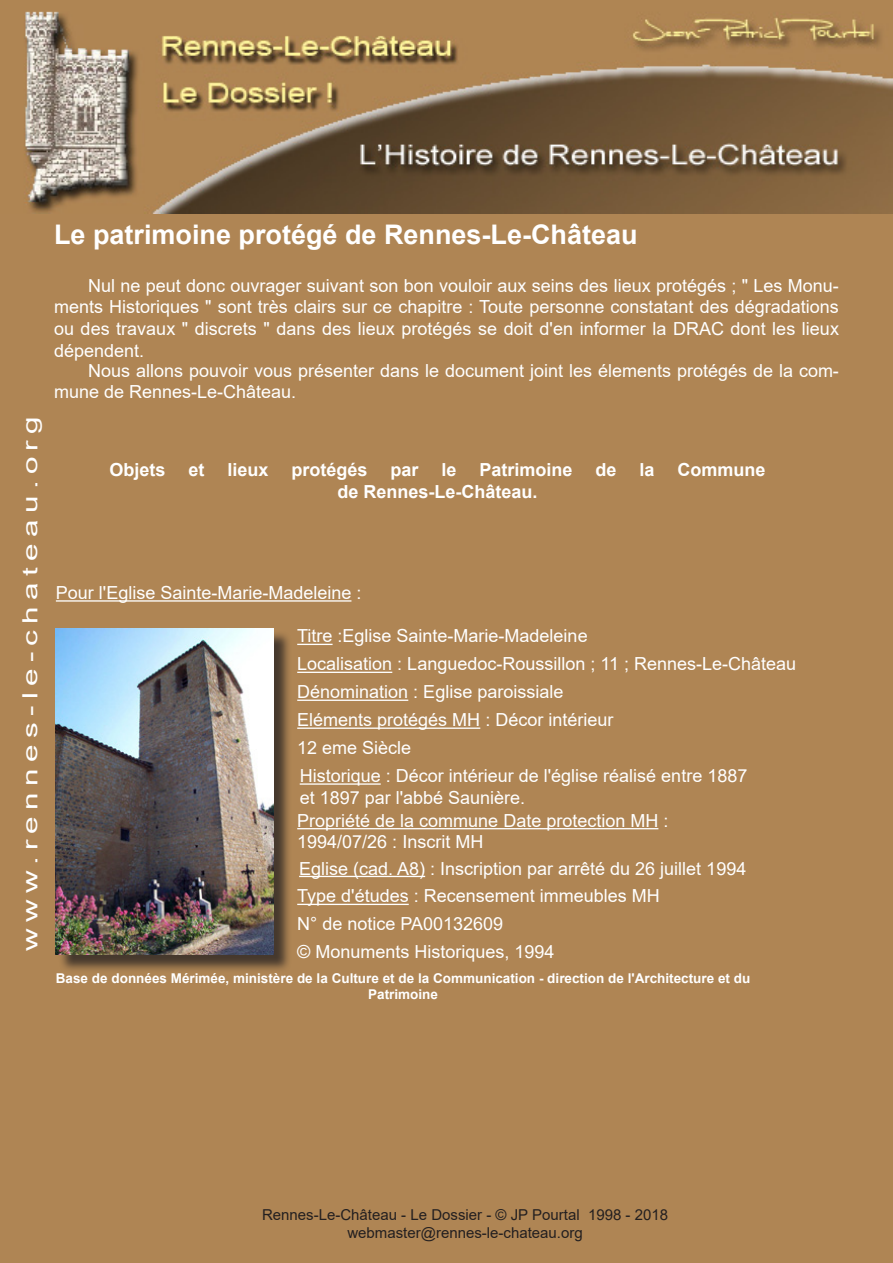
<style>
.page{position:relative;width:893px;height:1263px;background:#af8554}
.page>*{position:absolute;margin:0;border:0;box-sizing:border-box;transform-origin:0 0}
.t1{font:700 27px "Arial";color:#fff}
.t2{font:21px "Arial";letter-spacing:.2em;color:#fff;scale:1.5 1}
.t3{font:18px/21.6px "Arial";color:#fff}
.t4{font:700 18px "Arial";color:#fff}
.t5{font:15px/18px "Arial";color:#231f20;text-align:center}
.t6{font:700 13.5px/16.2px "Arial";color:#fff;text-align:center}
</style>
<div class="page">
<img style="left:24px;top:11px;width:869px;height:202px">
<hr style="left:56px;top:600px;width:295px;height:2px;background:#fff">
<div style="left:58px;top:630px;width:234px;height:343px;background:#231f20;opacity:.75"></div>
<img style="left:56px;top:628px;width:217px;height:326px">
<hr style="left:297px;top:644px;width:36px;height:1px;background:#fff">
<hr style="left:297px;top:672px;width:95px;height:1px;background:#fff">
<hr style="left:297px;top:700px;width:111px;height:1px;background:#fff">
<hr style="left:297px;top:727px;width:183px;height:2px;background:#fff">
<hr style="left:300px;top:783px;width:81px;height:2px;background:#fff">
<hr style="left:297px;top:828px;width:361px;height:1px;background:#fff">
<hr style="left:299px;top:876px;width:126px;height:1px;background:#fff">
<hr style="left:297px;top:904px;width:112px;height:1px;background:#fff">
<p class="t2" style="left:16px;top:951px;width:358px;rotate:-90deg">www.rennes-le-chateau.org</p>
<p class="t1" style="left:54px;top:216px;width:585px">Le patrimoine protégé de Rennes-Le-Château</p>
<p class="t3" style="left:54px;top:275px;width:786px;text-align:justify;text-indent:34px">Nul ne peut donc ouvrager suivant son bon vouloir aux seins des lieux protégés ; " Les Monu&shy;ments Historiques " sont très clairs sur ce chapitre : Toute personne constatant des dégradations ou des travaux " discrets " dans des lieux protégés se doit d'en informer la DRAC dont les lieux dépendent.</p>
<p class="t3" style="left:54px;top:359px;width:786px;text-indent:34px">Nous allons pouvoir vous présenter dans le document joint les élements protégés de la com&shy;mune de Rennes-Le-Château.</p>
<p class="t4" style="left:109px;top:457px;width:58px">Objets</p>
<p class="t4" style="left:188px;top:457px;width:18px">et</p>
<p class="t4" style="left:227px;top:457px;width:43px">lieux</p>
<p class="t4" style="left:291px;top:457px;width:78px">protégés</p>
<p class="t4" style="left:390px;top:457px;width:30px">par</p>
<p class="t4" style="left:441px;top:457px;width:17px">le</p>
<p class="t4" style="left:479px;top:457px;width:95px">Patrimoine</p>
<p class="t4" style="left:595px;top:457px;width:23px">de</p>
<p class="t4" style="left:639px;top:457px;width:17px">la</p>
<p class="t4" style="left:677px;top:457px;width:90px">Commune</p>
<p class="t4" style="left:337px;top:479px;width:202px">de Rennes-Le-Château.</p>
<p class="t3" style="left:56px;top:582px;width:307px">Pour l'Eglise Sainte-Marie-Madeleine :</p>
<p class="t3" style="left:297px;top:625px;width:292px">Titre :Eglise Sainte-Marie-Madeleine</p>
<p class="t3" style="left:297px;top:653px;width:500px">Localisation : Languedoc-Roussillon ; 11 ; Rennes-Le-Château</p>
<p class="t3" style="left:297px;top:681px;width:268px">Dénomination : Eglise paroissiale</p>
<p class="t3" style="left:297px;top:709px;width:318px">Eléments protégés MH : Décor intérieur</p>
<p class="t3" style="left:297px;top:737px;width:116px">12 eme Siècle</p>
<p class="t3" style="left:300px;top:765px;width:449px">Historique : Décor intérieur de l'église réalisé entre 1887 et 1897 par l'abbé Saunière.</p>
<p class="t3" style="left:297px;top:809px;width:373px">Propriété de la commune Date protection MH :<br>1994/07/26 : Inscrit MH</p>
<p class="t3" style="left:299px;top:857px;width:449px">Eglise (cad. A8) : Inscription par arrêté du 26 juillet 1994</p>
<p class="t3" style="left:297px;top:885px;width:364px">Type d'études : Recensement immeubles MH</p>
<p class="t3" style="left:297px;top:913px;width:207px">N° de notice PA00132609</p>
<p class="t3" style="left:297px;top:941px;width:259px">© Monuments Historiques, 1994</p>
<p class="t6" style="left:56px;top:970px;width:696px">Base de données Mérimée, ministère de la Culture et de la Communication - direction de l'Architecture et du<br>Patrimoine</p>
<p class="t5" style="left:262px;top:1205px;width:407px">Rennes-Le-Château - Le Dossier - © JP Pourtal 1998 - 2018 webmaster@rennes-le-chateau.org</p>
</div>
